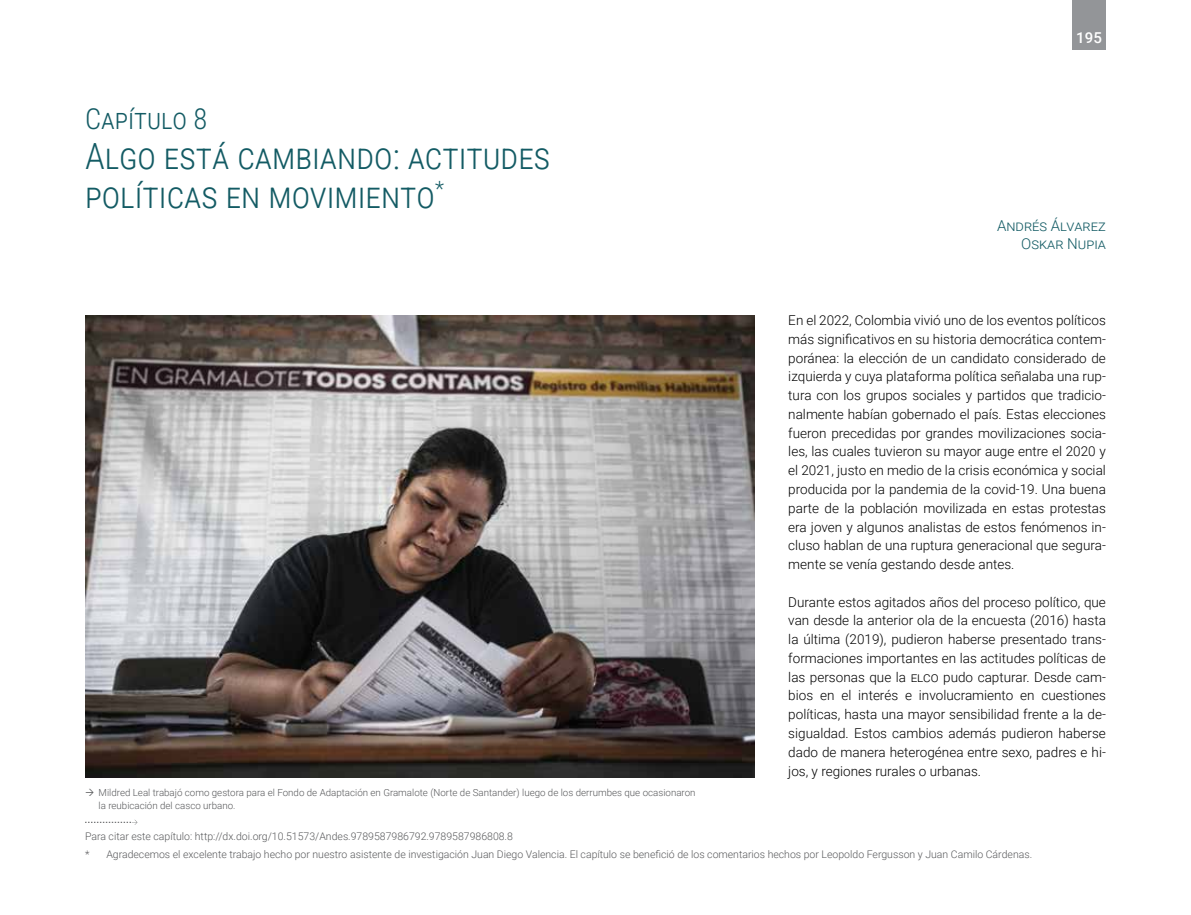
<style>
.page{position:relative;width:1191px;height:915px;background:#fff}
.page>*{position:absolute;margin:0;border:0;box-sizing:border-box;transform-origin:0 0}
.t1{font:300 36px/39px "Roboto Condensed";color:#135b64}
.t2{font:300 28.5px "Roboto Condensed";color:#135b64}
.t3{font:300 15px/18px "Roboto";color:#135b64;text-align:right}
.t4{font:500 15px "Roboto";color:#fff}
.t5{font:300 13.5px/18.8px "Roboto";color:#000;text-align:justify}
.t6{font:300 10.5px/17.7px "Roboto";color:#58595b}
.t7{font:300 9.75px/12.8px "Roboto";color:#58595b}
</style>
<div class="page">
<div style="left:1072px;top:0;width:34px;height:49px;background:#939598"></div>
<img style="left:85px;top:315px;width:669px;height:462px">
<svg style="left:85px;top:819px;width:52px;height:5px"></svg>
<h2 class="t2" style="left:85px;top:99px;width:124px">Capítulo 8</h2>
<h1 class="t1" style="left:85px;top:135px;width:466px">Algo está cambiando: actitudes políticas en movimiento<sup>*</sup></h1>
<p class="t4" style="left:1076px;top:28px;width:27px">195</p>
<p class="t3" style="left:997px;top:216px;width:110px">Andrés Álvarez<br>Oskar Nupia</p>
<p class="t5" style="left:788px;top:310px;width:319px">En el 2022, Colombia vivió uno de los eventos políticos más significativos en su historia democrática contem&shy;poránea: la elección de un candidato considerado de izquierda y cuya plataforma política señalaba una rup&shy;tura con los grupos sociales y partidos que tradicio&shy;nalmente habían gobernado el país. Estas elecciones fueron precedidas por grandes movilizaciones socia&shy;les, las cuales tuvieron su mayor auge entre el 2020 y el 2021, justo en medio de la crisis económica y social producida por la pandemia de la covid-19. Una buena parte de la población movilizada en estas protestas era joven y algunos analistas de estos fenómenos in&shy;cluso hablan de una ruptura generacional que segura&shy;mente se venía gestando desde antes.</p>
<p class="t5" style="left:788px;top:591px;width:319px">Durante estos agitados años del proceso político, que van desde la anterior ola de la encuesta (2016) hasta la última (2019), pudieron haberse presentado trans&shy;formaciones importantes en las actitudes políticas de las personas que la elco pudo capturar. Desde cam&shy;bios en el interés e involucramiento en cuestiones políticas, hasta una mayor sensibilidad frente a la de&shy;sigualdad. Estos cambios además pudieron haberse dado de manera heterogénea entre sexo, padres e hi&shy;jos, y regiones rurales o urbanas.</p>
<p class="t7" style="left:99px;top:785px;width:598px">Mildred Leal trabajó como gestora para el Fondo de Adaptación en Gramalote (Norte de Santander) luego de los derrumbes que ocasionaron la reubicación del casco urbano.</p>
<p class="t6" style="left:85px;top:826px;width:948px">Para citar este capítulo: http://dx.doi.org/10.51573/Andes.9789587986792.9789587986808.8<br>* Agradecemos el excelente trabajo hecho por nuestro asistente de investigación Juan Diego Valencia. El capítulo se benefició de los comentarios hechos por Leopoldo Fergusson y Juan Camilo Cárdenas.</p>
</div>
